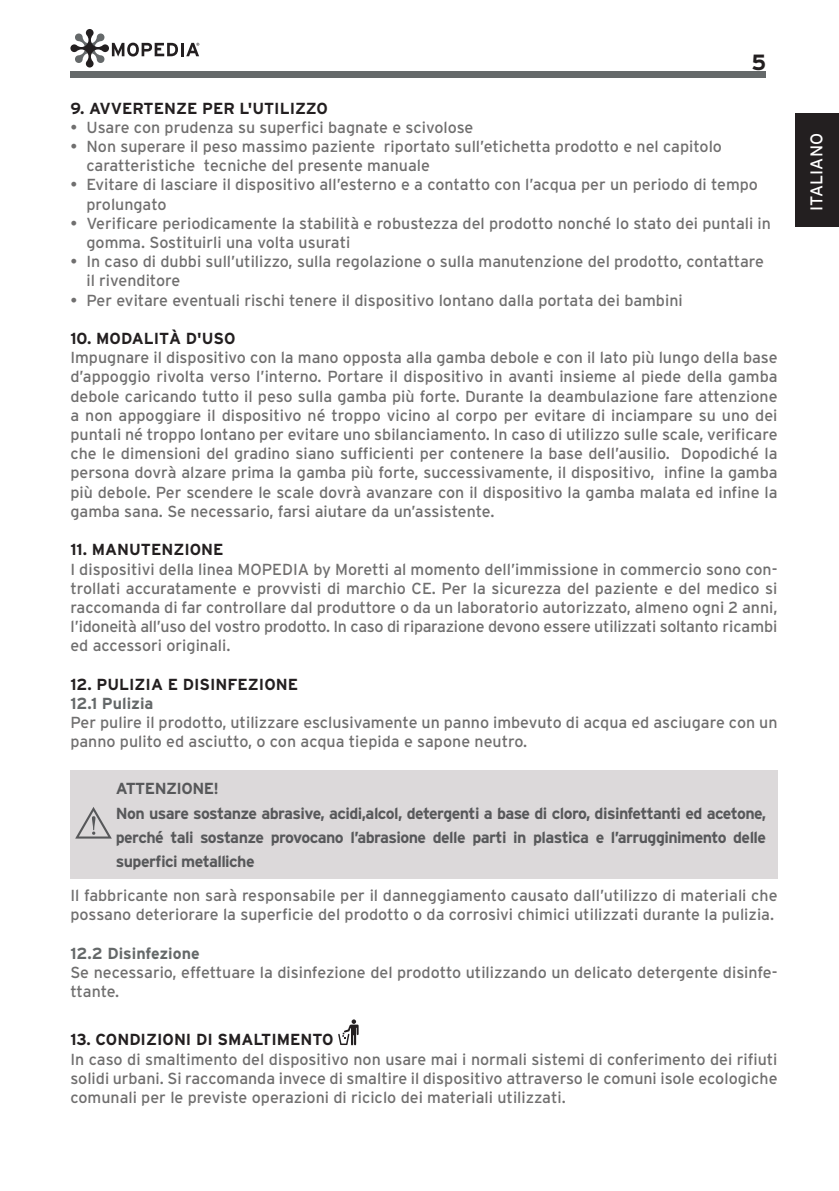
<style>
.page{position:relative;width:839px;height:1191px;background:#fff}
.page>*{position:absolute;margin:0;border:0;box-sizing:border-box;transform-origin:0 0}
.t1{font:700 22px "Interstate";color:#231f20}
.t2{font:17px "Interstate";letter-spacing:.005em;color:#fff}
.t3{font:16px/19.2px "Interstate";color:#706f6f}
.t4{font:700 16px/24.4px "Interstate";letter-spacing:-.035em;color:#57585a}
.t5{font:700 16px "Interstate";color:#231f20}
.t6{font:700 16px "Interstate";color:#65696a}
</style>
<div class="page">
<div style="left:70px;top:71px;width:695px;height:7px;background:#65696a"></div>
<svg style="left:70px;top:29px;width:129px;height:39px"></svg>
<div style="left:794px;top:113px;width:44px;height:113px;background:#231f20"></div>
<div style="left:70px;top:770px;width:707px;height:108px;background:#dcd9da"></div>
<svg style="left:75px;top:807px;width:37px;height:31px"></svg>
<svg style="left:338px;top:1019px;width:20px;height:26px"></svg>
<h1 class="t1" style="left:751px;top:50px;width:16px">5</h1>
<p class="t5" style="left:70px;top:99px;width:259px">9. AVVERTENZE PER L'UTILIZZO</p>
<p class="t3" style="left:70px;top:117px;width:404px">• Usare con prudenza su superfici bagnate e scivolose</p>
<p class="t3" style="left:86px;top:137px;width:637px;text-indent:-16px">• Non superare il peso massimo paziente riportato sull’etichetta prodotto e nel capitolo caratteristiche tecniche del presente manuale</p>
<p class="t3" style="left:86px;top:175px;width:672px;text-indent:-16px">• Evitare di lasciare il dispositivo all’esterno e a contatto con l’acqua per un periodo di tempo prolungato</p>
<p class="t3" style="left:86px;top:213px;width:685px;text-indent:-16px">• Verificare periodicamente la stabilità e robustezza del prodotto nonché lo stato dei puntali in gomma. Sostituirli una volta usurati</p>
<p class="t3" style="left:86px;top:252px;width:679px;text-indent:-16px">• In caso di dubbi sull’utilizzo, sulla regolazione o sulla manutenzione del prodotto, contattare il rivenditore</p>
<p class="t3" style="left:70px;top:290px;width:613px">• Per evitare eventuali rischi tenere il dispositivo lontano dalla portata dei bambini</p>
<p class="t5" style="left:70px;top:329px;width:166px">10. MODALITÀ D'USO</p>
<p class="t3" style="left:70px;top:348px;width:708px;text-align:justify">Impugnare il dispositivo con la mano opposta alla gamba debole e con il lato più lungo della base d’appoggio rivolta verso l’interno. Portare il dispositivo in avanti insieme al piede della gamba debole caricando tutto il peso sulla gamba più forte. Durante la deambulazione fare attenzione a non appoggiare il dispositivo né troppo vicino al corpo per evitare di inciampare su uno dei puntali né troppo lontano per evitare uno sbilanciamento. In caso di utilizzo sulle scale, verificare che le dimensioni del gradino siano sufficienti per contenere la base dell’ausilio. Dopodiché la persona dovrà alzare prima la gamba più forte, successivamente, il dispositivo, infine la gamba più debole. Per scendere le scale dovrà avanzare con il dispositivo la gamba malata ed infine la gamba sana. Se necessario, farsi aiutare da un’assistente.</p>
<p class="t5" style="left:70px;top:541px;width:155px">11. MANUTENZIONE</p>
<p class="t3" style="left:70px;top:559px;width:708px;text-align:justify">I dispositivi della linea MOPEDIA by Moretti al momento dell’immissione in commercio sono con&shy;trollati accuratamente e provvisti di marchio CE. Per la sicurezza del paziente e del medico si raccomanda di far controllare dal produttore o da un laboratorio autorizzato, almeno ogni 2 anni, l’idoneità all’uso del vostro prodotto. In caso di riparazione devono essere utilizzati soltanto ricambi ed accessori originali.</p>
<p class="t5" style="left:70px;top:675px;width:229px">12. PULIZIA E DISINFEZIONE</p>
<p class="t6" style="left:70px;top:694px;width:85px">12.1 Pulizia</p>
<p class="t3" style="left:70px;top:713px;width:708px">Per pulire il prodotto, utilizzare esclusivamente un panno imbevuto di acqua ed asciugare con un panno pulito ed asciutto, o con acqua tiepida e sapone neutro.</p>
<p class="t4" style="left:116px;top:776px;width:651px">ATTENZIONE!<br>Non usare sostanze abrasive, acidi,alcol, detergenti a base di cloro, disinfettanti ed acetone, perché tali sostanze provocano l’abrasione delle parti in plastica e l’arrugginimento delle superfici metalliche</p>
<p class="t3" style="left:70px;top:885px;width:708px">Il fabbricante non sarà responsabile per il danneggiamento causato dall’utilizzo di materiali che possano deteriorare la superficie del prodotto o da corrosivi chimici utilizzati durante la pulizia.</p>
<p class="t6" style="left:70px;top:944px;width:131px">12.2 Disinfezione</p>
<p class="t3" style="left:70px;top:962px;width:708px">Se necessario, effettuare la disinfezione del prodotto utilizzando un delicato detergente disinfe&shy;ttante.</p>
<p class="t5" style="left:70px;top:1030px;width:264px">13. CONDIZIONI DI SMALTIMENTO</p>
<p class="t3" style="left:70px;top:1049px;width:708px;text-align:justify">In caso di smaltimento del dispositivo non usare mai i normali sistemi di conferimento dei rifiuti solidi urbani. Si raccomanda invece di smaltire il dispositivo attraverso le comuni isole ecologiche comunali per le previste operazioni di riciclo dei materiali utilizzati.</p>
<p class="t2" style="left:806px;top:211px;width:79px;rotate:-90deg">ITALIANO</p>
</div>
